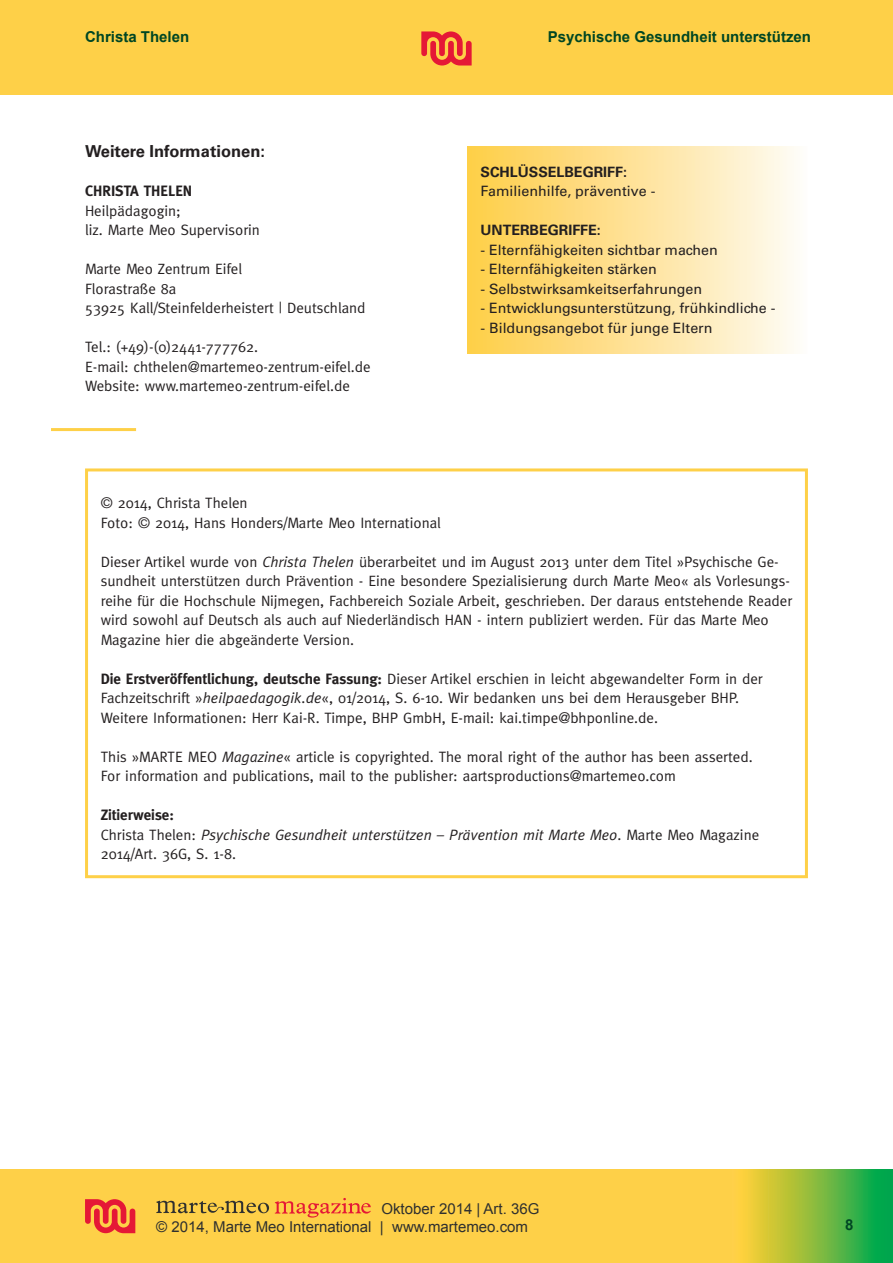
<style>
.page{position:relative;width:893px;height:1263px;background:#fff}
.page>*{position:absolute;margin:0;border:0;box-sizing:border-box;transform-origin:0 0}
.t1{font:700 16.5px "Univers LT Std";color:#231f20}
.t2{font:15px/19.5px "Meta";color:#231f20}
.t3{font:italic 15px/19.5px "Meta";color:#231f20}
.t4{font:15px/18px "Arial";color:#2f302f}
.t5{font:700 15px "Arial";color:#004623}
.t6{font:700 15px "Meta";color:#231f20}
.t7{font:14.25px "Univers LT Std";color:#231f20}
.t8{font:700 14.25px "Univers LT Std";color:#231f20}
.s1{font-style:italic}
.s2{font-weight:700}
.s3{font-weight:700;font-style:normal}
.s4{font-style:normal}
</style>
<div class="page">
<div style="left:0;top:0;width:893px;height:95px;background:#fed048"></div>
<div style="left:0;top:1169px;width:893px;height:94px;background:#fed048"></div>
<svg style="left:421px;top:31px;width:51px;height:35px"></svg>
<svg style="left:742px;top:1169px;width:151px;height:94px;background:#7dba40"></svg>
<svg style="left:85px;top:1199px;width:50px;height:34px"></svg>
<svg style="left:156px;top:1201px;width:113px;height:12px"></svg>
<svg style="left:275px;top:1198px;width:96px;height:19px"></svg>
<div style="left:468px;top:146px;width:340px;height:207px;background:linear-gradient(to right,#fecc45,#fefbf6)"></div>
<div style="left:85px;top:468px;width:723px;height:410px;border:3px solid #fed048"></div>
<hr style="left:51px;top:428px;width:85px;height:3px;background:#fed048">
<p class="t5" style="left:85px;top:28px;width:106px">Christa Thelen</p>
<p class="t1" style="left:85px;top:142px;width:181px">Weitere Informationen:</p>
<p class="t6" style="left:85px;top:182px;width:109px">CHRISTA THELEN</p>
<p class="t2" style="left:85px;top:201px;width:176px">Heilpädagogin;<br>liz. Marte Meo Supervisorin</p>
<p class="t2" style="left:85px;top:259px;width:282px">Marte Meo Zentrum Eifel<br>Florastraße 8a<br>53925 Kall/Steinfelderheistert | Deutschland</p>
<p class="t2" style="left:85px;top:337px;width:287px">Tel.: (+49)-(0)2441-777762.<br>E-mail: chthelen@martemeo-zentrum-eifel.de<br>Website: www.martemeo-zentrum-eifel.de</p>
<p class="t5" style="left:548px;top:28px;width:265px">Psychische Gesundheit unterstützen</p>
<p class="t8" style="left:480px;top:163px;width:59px">Schlüsselbeg</p>
<p class="t8" style="left:594px;top:163px;width:35px">riff:</p>
<p class="t7" style="left:480px;top:183px;width:177px">Familienhilfe, präventive -</p>
<p class="t8" style="left:480px;top:222px;width:60px">Unterbeg</p>
<p class="t8" style="left:559px;top:222px;width:18px">riffe</p>
<p class="t8" style="left:597px;top:222px;width:5px">:</p>
<p class="t7" style="left:480px;top:241px;width:239px">- Elternfähigkeiten sichtbar machen</p>
<p class="t7" style="left:480px;top:261px;width:178px">- Elternfähigkeiten stärken</p>
<p class="t7" style="left:480px;top:280px;width:223px">- Selbstwirksamkeitserfahrungen</p>
<p class="t7" style="left:480px;top:300px;width:296px">- Entwicklungsunterstützung, frühkindliche -</p>
<p class="t7" style="left:480px;top:319px;width:233px">- Bildungsangebot für junge Eltern</p>
<p class="t2" style="left:101px;top:493px;width:342px">© 2014, Christa Thelen<br>Foto: © 2014, Hans Honders/Marte Meo International</p>
<p class="t2" style="left:101px;top:552px;width:693px">Dieser Artikel wurde von <span class="s1">Christa Thelen</span> überarbeitet und im August 2013 unter dem Titel »Psychische Ge&shy;sundheit unterstützen durch Prävention - Eine besondere Spezialisierung durch Marte Meo« als Vorlesungs&shy;reihe für die Hochschule Nijmegen, Fachbereich Soziale Arbeit, geschrieben. Der daraus entstehende Reader wird sowohl auf Deutsch als auch auf Niederländisch HAN - intern publiziert werden. Für das Marte Meo Magazine hier die abgeänderte Version.</p>
<p class="t2" style="left:101px;top:669px;width:663px"><span class="s2">Die Erstveröffentlichung, deutsche Fassung:</span> Dieser Artikel erschien in leicht abgewandelter Form in der<br>Fachzeitschrift »<span class="s1">heilpaedagogik.de</span>«, 01/2014, S. 6-10. Wir bedanken uns bei dem Herausgeber BHP.<br>Weitere Informationen: Herr Kai-R. Timpe, BHP GmbH, E-mail: kai.timpe@bhponline.de.</p>
<p class="t2" style="left:101px;top:747px;width:653px">This »MARTE MEO <span class="s1">Magazine</span>« article is copyrighted. The moral right of the author has been asserted.<br>For information and publications, mail to the publisher: aartsproductions@martemeo.com</p>
<p class="t3" style="left:101px;top:805px;width:660px"><span class="s3">Zitierweise:<br></span><span class="s4">Christa Thelen:</span> Psychische Gesundheit unterstützen – Prävention mit Marte Meo<span class="s4">. Marte Meo Magazine<br>2014/Art. 36G, S. 1-8.</span></p>
<p class="t4" style="left:156px;top:1199px;width:385px;text-indent:225px">Oktober 2014 | Art. 36G © 2014, Marte Meo International | www.martemeo.com</p>
<p class="t5" style="left:845px;top:1216px;width:10px">8</p>
</div>
